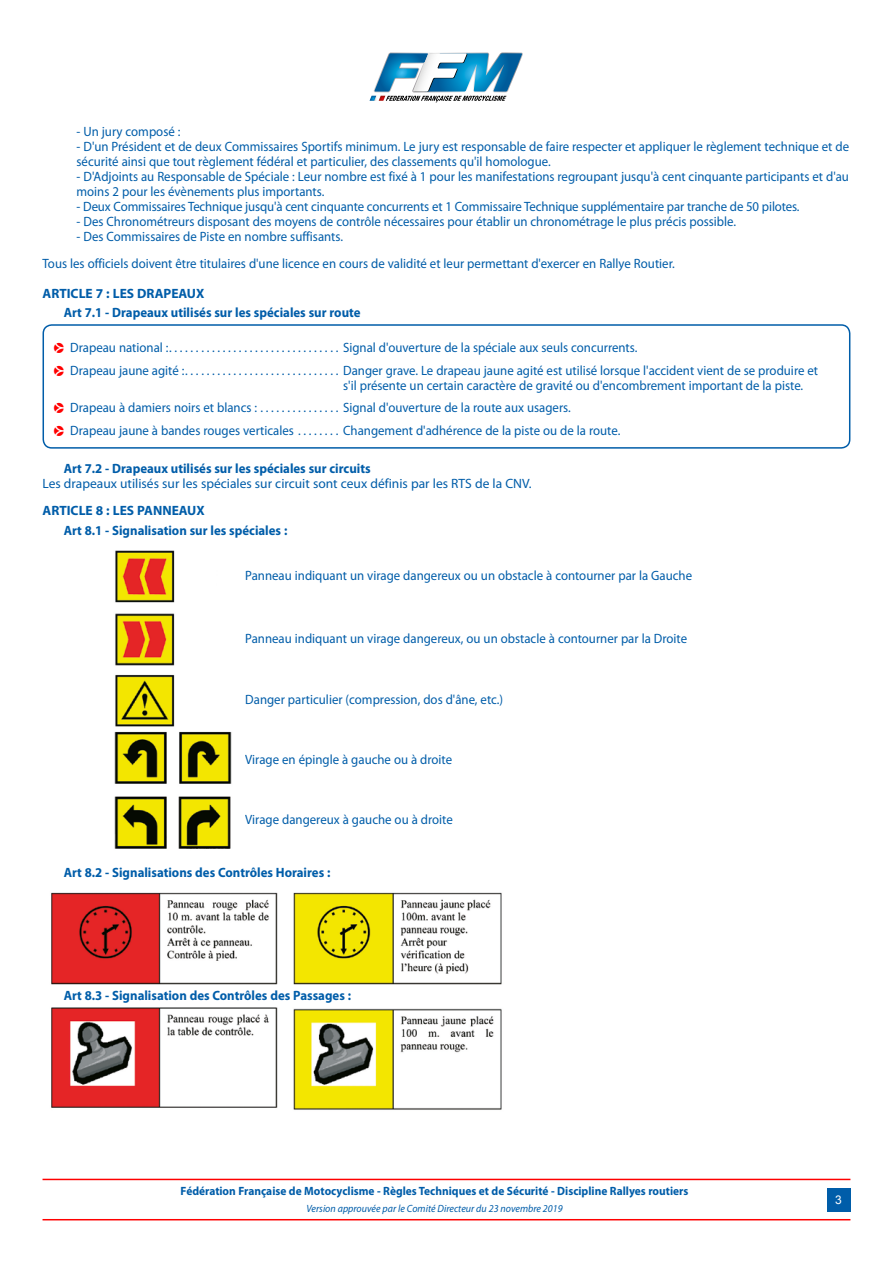
<style>
.page{position:relative;width:893px;height:1263px;background:#fff}
.page>*{position:absolute;margin:0;border:0;box-sizing:border-box;transform-origin:0 0}
.t1{font:13.5px/15px "Myriad Pro";color:#005da9;scale:.95 1}
.t2{font:700 13.5px "Myriad Pro";color:#005da9;scale:.95 1}
.t3{font:700 13.5px/19.5px "Myriad Pro";color:#005da9}
.t4{font:13.5px "Myriad Pro";color:#005da9}
.t5{font:700 12px "Myriad Pro";color:#005da9;scale:.95 1}
.t6{font:12px "Arial";color:#fff}
.t7{font:italic 10.5px "Myriad Pro";color:#005da9;scale:.95 1}
.s1{font-family:"Pointers";color:#f00}
</style>
<div class="page">
<hr style="left:43px;top:1219px;width:807px;height:1px;background:#f00">
<hr style="left:43px;top:1179px;width:807px;height:1px;background:#f00">
<svg style="left:370px;top:53px;width:153px;height:49px"></svg>
<div style="left:827px;top:1188px;width:23px;height:24px;background:#005da9"></div>
<div style="left:43px;top:324px;width:807px;height:125px;border:2px solid #005da9;border-radius:9px"></div>
<img style="left:114px;top:550px;width:118px;height:299px">
<img style="left:51px;top:892px;width:451px;height:218px">
<p class="t1" style="left:77px;top:123px;width:111px">- Un jury composé :</p>
<p class="t1" style="left:77px;top:138px;width:815px">- D'un Président et de deux Commissaires Sportifs minimum. Le jury est responsable de faire respecter et appliquer le règlement technique et de sécurité ainsi que tout règlement fédéral et particulier, des classements qu'il homologue.</p>
<p class="t1" style="left:77px;top:168px;width:815px">- D'Adjoints au Responsable de Spéciale : Leur nombre est fixé à 1 pour les manifestations regroupant jusqu'à cent cinquante participants et d'au moins 2 pour les évènements plus importants.</p>
<p class="t1" style="left:77px;top:198px;width:763px">- Deux Commissaires Technique jusqu'à cent cinquante concurrents et 1 Commissaire Technique supplémentaire par tranche de 50 pilotes.</p>
<p class="t1" style="left:77px;top:213px;width:696px">- Des Chronométreurs disposant des moyens de contrôle nécessaires pour établir un chronométrage le plus précis possible.</p>
<p class="t1" style="left:43px;top:222px;width:667px;line-height:27px;text-indent:34px">- Des Commissaires de Piste en nombre suffisants.<br>Tous les officiels doivent être titulaires d'une licence en cours de validité et leur permettant d'exercer en Rallye Routier.</p>
<p class="t3" style="left:64px;top:283px;width:298px;text-indent:-21px">ARTICLE 7 : LES DRAPEAUX<br>Art 7.1 - Drapeaux utilisés sur les spéciales sur route</p>
<p class="t1" style="left:54px;top:340px;width:125px"><span class="s1">p</span> Drapeau national :.................................</p>
<p class="t1" style="left:343px;top:340px;width:311px">Signal d'ouverture de la spéciale aux seuls concurrents.</p>
<p class="t1" style="left:54px;top:363px;width:142px"><span class="s1">p</span> Drapeau jaune agité :..............................</p>
<p class="t1" style="left:343px;top:363px;width:501px">Danger grave. Le drapeau jaune agité est utilisé lorsque l'accident vient de se produire et s'il présente un certain caractère de gravité ou d'encombrement important de la piste.</p>
<p class="t1" style="left:54px;top:400px;width:219px"><span class="s1">p</span> Drapeau à damiers noirs et blancs :................</p>
<p class="t1" style="left:343px;top:400px;width:241px">Signal d'ouverture de la route aux usagers.</p>
<p class="t1" style="left:54px;top:423px;width:260px"><span class="s1">p</span> Drapeau jaune à bandes rouges verticales .........</p>
<p class="t1" style="left:343px;top:423px;width:293px">Changement d'adhérence de la piste ou de la route.</p>
<p class="t2" style="left:64px;top:460px;width:324px">Art 7.2 - Drapeaux utilisés sur les spéciales sur circuits</p>
<p class="t4" style="left:43px;top:475px;width:491px">Les drapeaux utilisés sur les spéciales sur circuit sont ceux définis par les RTS de la CNV.</p>
<p class="t3" style="left:64px;top:500px;width:225px;text-indent:-21px">ARTICLE 8 : LES PANNEAUX<br>Art 8.1 - Signalisation sur les spéciales :</p>
<p class="t1" style="left:245px;top:567px;width:472px">Panneau indiquant un virage dangereux ou un obstacle à contourner par la Gauche</p>
<p class="t1" style="left:245px;top:630px;width:467px">Panneau indiquant un virage dangereux, ou un obstacle à contourner par la Droite</p>
<p class="t1" style="left:245px;top:692px;width:273px">Danger particulier (compression, dos d'âne, etc.)</p>
<p class="t1" style="left:245px;top:752px;width:219px">Virage en épingle à gauche ou à droite</p>
<p class="t1" style="left:245px;top:812px;width:220px">Virage dangereux à gauche ou à droite</p>
<p class="t2" style="left:64px;top:863px;width:282px">Art 8.2 - Signalisations des Contrôles Horaires :</p>
<p class="t2" style="left:64px;top:986px;width:304px">Art 8.3 - Signalisation des Contrôles des Passages :</p>
<p class="t5" style="left:181px;top:1183px;width:536px">Fédération Française de Motocyclisme - Règles Techniques et de Sécurité - Discipline Rallyes routiers</p>
<p class="t7" style="left:306px;top:1202px;width:271px">Version approuvée par le Comité Directeur du 23 novembre 2019</p>
<p class="t6" style="left:835px;top:1192px;width:8px">3</p>
</div>
